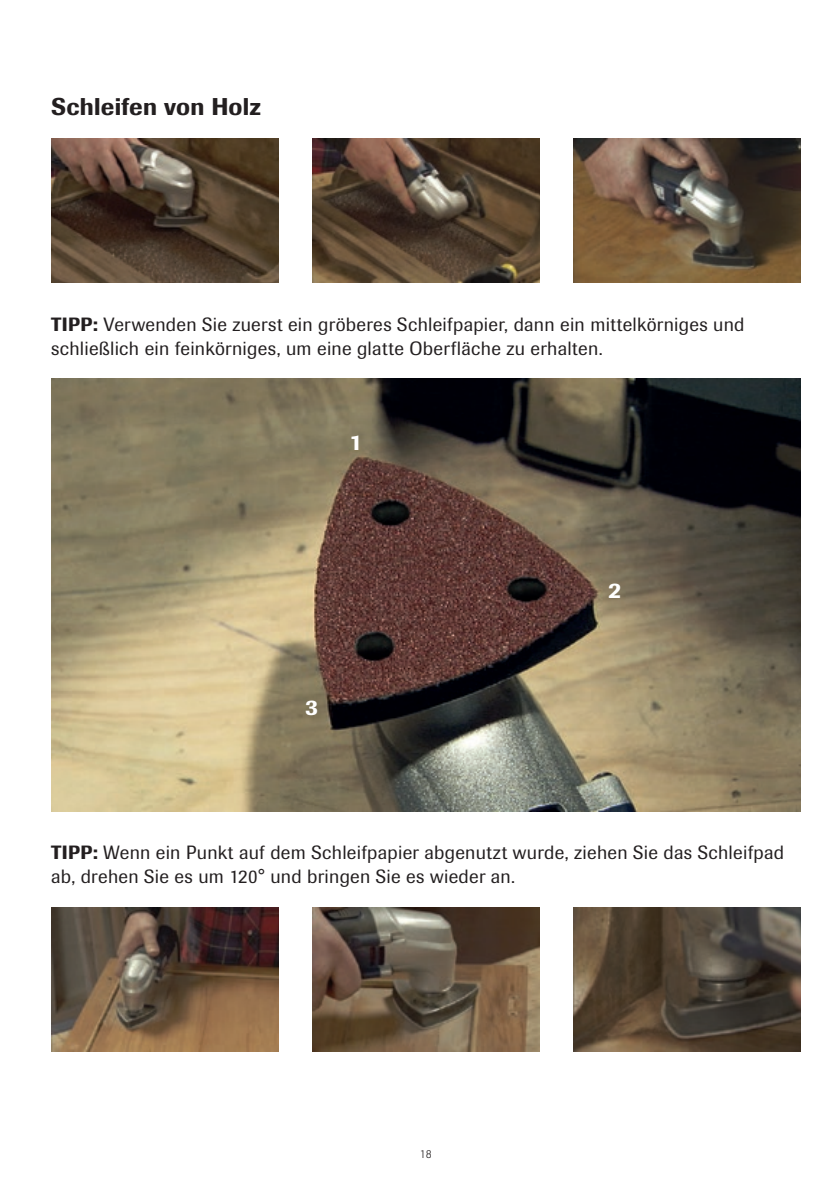
<style>
.page{position:relative;width:840px;height:1191px;background:#fff}
.page>*{position:absolute;margin:0;border:0;box-sizing:border-box;transform-origin:0 0}
.t1{font:500 24px "Imago Pro";letter-spacing:.01em;color:#231f20}
.t2{font:500 22px "Imago Pro";color:#fff}
.t3{font:19px/24px "Imago Pro";letter-spacing:.015em;color:#231f20}
.t4{font:300 12px "Imago Pro";color:#231f20}
.s1{font-weight:500}
</style>
<div class="page">
<img style="left:51px;top:139px;width:227px;height:144px">
<img style="left:312px;top:139px;width:227px;height:144px">
<img style="left:573px;top:139px;width:226px;height:144px">
<img style="left:51px;top:907px;width:227px;height:144px">
<img style="left:312px;top:907px;width:227px;height:144px">
<img style="left:573px;top:907px;width:226px;height:144px">
<img style="left:51px;top:379px;width:748px;height:432px">
<p class="t1" style="left:51px;top:91px;width:211px">Schleifen von Holz</p>
<p class="t3" style="left:51px;top:312px;width:694px"><span class="s1">TIPP:</span> Verwenden Sie zuerst ein gröberes Schleifpapier, dann ein mittelkörniges und schließlich ein feinkörniges, um eine glatte Oberfläche zu erhalten.</p>
<p class="t2" style="left:349px;top:428px;width:14px">1</p>
<p class="t2" style="left:305px;top:693px;width:14px">3</p>
<p class="t2" style="left:608px;top:576px;width:14px">2</p>
<p class="t3" style="left:51px;top:840px;width:734px"><span class="s1">TIPP:</span> Wenn ein Punkt auf dem Schleifpapier abgenutzt wurde, ziehen Sie das Schleifpad ab, drehen Sie es um 120° und bringen Sie es wieder an.</p>
<p class="t4" style="left:420px;top:1145px;width:13px">18</p>
</div>
